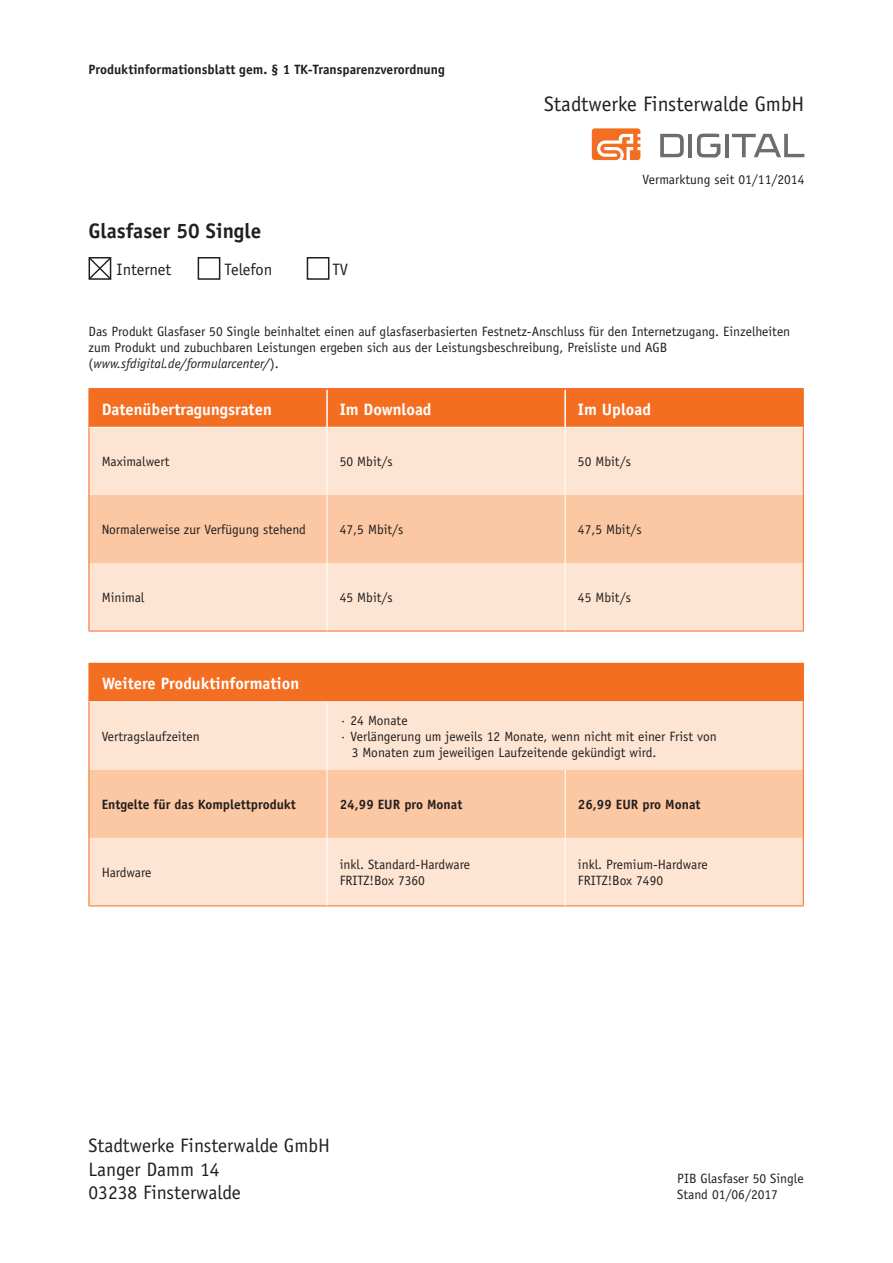
<style>
.page{position:relative;width:893px;height:1263px;background:#fff}
.page>*{position:absolute;margin:0;border:0;box-sizing:border-box;transform-origin:0 0}
.t1{font:21px "Officina Sans";color:#231f20}
.t2{font:700 21px "Officina Sans";color:#231f20}
.t3{font:19.5px/23.4px "Officina Sans";color:#231f20}
.t4{font:700 16.5px "Officina Sans";color:#fff}
.t5{font:16.5px "Officina Sans";color:#231f20}
.t6{font:13.5px/16.2px "Officina Sans";color:#231f20}
.t7{font:700 13.5px "Officina Sans";color:#231f20}
.t8{font:13.5px "Officina Sans";letter-spacing:-.02em;color:#231f20}
.s1{font-style:italic}
</style>
<div class="page">
<svg style="left:592px;top:128px;width:48px;height:32px"></svg>
<svg style="left:660px;top:134px;width:24px;height:23px"></svg>
<hr style="left:688px;top:134px;width:4px;height:23px;background:#6c6d70">
<svg style="left:697px;top:134px;width:23px;height:23px"></svg>
<hr style="left:725px;top:134px;width:4px;height:23px;background:#6c6d70">
<svg style="left:732px;top:134px;width:72px;height:23px"></svg>
<div style="left:90px;top:389px;width:713px;height:38px;background:#f36e21"></div>
<div style="left:90px;top:428px;width:713px;height:203px;background:#fee5d3"></div>
<div style="left:90px;top:495px;width:713px;height:68px;background:#fcc8a3"></div>
<hr style="left:564px;top:389px;width:2px;height:38px;background:#fff">
<hr style="left:326px;top:389px;width:2px;height:38px;background:#fff">
<hr style="left:89px;top:388px;width:238px;height:1px;background:#f36e21">
<hr style="left:327px;top:388px;width:238px;height:1px;background:#f36e21">
<hr style="left:565px;top:388px;width:239px;height:1px;background:#f36e21">
<hr style="left:89px;top:389px;width:1px;height:38px;background:#f36e21">
<hr style="left:803px;top:389px;width:1px;height:38px;background:#f36e21">
<hr style="left:89px;top:427px;width:1px;height:68px;background:#f36e21">
<hr style="left:803px;top:427px;width:1px;height:68px;background:#f36e21">
<hr style="left:89px;top:495px;width:1px;height:68px;background:#f36e21">
<hr style="left:803px;top:495px;width:1px;height:68px;background:#f36e21">
<hr style="left:89px;top:563px;width:1px;height:68px;background:#f36e21">
<hr style="left:803px;top:563px;width:1px;height:68px;background:#f36e21">
<hr style="left:89px;top:631px;width:238px;height:1px;background:#f36e21">
<hr style="left:327px;top:631px;width:238px;height:1px;background:#f36e21">
<hr style="left:565px;top:631px;width:239px;height:1px;background:#f36e21">
<hr style="left:327px;top:428px;width:1px;height:67px;background:#fff">
<hr style="left:565px;top:428px;width:1px;height:67px;background:#fff">
<hr style="left:327px;top:495px;width:1px;height:68px;background:#fff">
<hr style="left:565px;top:495px;width:1px;height:68px;background:#fff">
<hr style="left:327px;top:563px;width:1px;height:68px;background:#fff">
<hr style="left:565px;top:563px;width:1px;height:68px;background:#fff">
<hr style="left:89px;top:427px;width:238px;height:1px;background:#fff">
<div style="left:89px;top:663px;width:714px;height:39px;background:#f36e21"></div>
<div style="left:90px;top:702px;width:713px;height:203px;background:#fee5d3"></div>
<div style="left:90px;top:770px;width:713px;height:68px;background:#fcc8a3"></div>
<hr style="left:565px;top:663px;width:239px;height:1px;background:#f36e21">
<hr style="left:803px;top:664px;width:1px;height:38px;background:#f36e21">
<hr style="left:89px;top:702px;width:1px;height:68px;background:#f36e21">
<hr style="left:803px;top:702px;width:1px;height:68px;background:#f36e21">
<hr style="left:89px;top:770px;width:1px;height:68px;background:#f36e21">
<hr style="left:803px;top:770px;width:1px;height:68px;background:#f36e21">
<hr style="left:89px;top:838px;width:1px;height:67px;background:#f36e21">
<hr style="left:803px;top:838px;width:1px;height:67px;background:#f36e21">
<hr style="left:89px;top:905px;width:238px;height:1px;background:#f36e21">
<hr style="left:327px;top:905px;width:238px;height:1px;background:#f36e21">
<hr style="left:565px;top:905px;width:239px;height:1px;background:#f36e21">
<hr style="left:89px;top:701px;width:238px;height:1px;background:#fff">
<hr style="left:327px;top:701px;width:238px;height:1px;background:#fff">
<hr style="left:565px;top:701px;width:238px;height:1px;background:#fff">
<hr style="left:327px;top:702px;width:1px;height:68px;background:#fff">
<hr style="left:327px;top:770px;width:1px;height:68px;background:#fff">
<hr style="left:565px;top:770px;width:1px;height:68px;background:#fff">
<hr style="left:327px;top:838px;width:1px;height:67px;background:#fff">
<hr style="left:565px;top:838px;width:1px;height:67px;background:#fff">
<div style="left:198px;top:257px;width:22px;height:23px;border:2px solid #231f20"></div>
<div style="left:307px;top:257px;width:22px;height:23px;border:2px solid #231f20"></div>
<svg style="left:88px;top:257px;width:24px;height:23px"></svg>
<p class="t7" style="left:89px;top:61px;width:358px">Produktinformationsblatt gem. § 1 TK-Transparenzverordnung</p>
<h1 class="t2" style="left:89px;top:218px;width:174px">Glasfaser 50 Single</h1>
<p class="t5" style="left:117px;top:259px;width:56px">Internet</p>
<p class="t5" style="left:225px;top:259px;width:49px">Telefon</p>
<p class="t5" style="left:333px;top:259px;width:17px">TV</p>
<h1 class="t1" style="left:544px;top:92px;width:262px">Stadtwerke Finsterwalde GmbH</h1>
<p class="t6" style="left:643px;top:171px;width:163px">Vermarktung seit 01/11/2014</p>
<p class="t6" style="left:89px;top:323px;width:703px">Das Produkt Glasfaser 50 Single beinhaltet einen auf glasfaserbasierten Festnetz-Anschluss für den Internetzugang. Einzelheiten zum Produkt und zubuchbaren Leistungen ergeben sich aus der Leistungsbeschreibung, Preisliste und AGB (<span class="s1">www.sfdigital.de/formularcenter/</span>).</p>
<p class="t4" style="left:102px;top:399px;width:172px">Datenübertragungsraten</p>
<p class="t4" style="left:340px;top:399px;width:93px">Im Download</p>
<p class="t4" style="left:578px;top:399px;width:75px">Im Upload</p>
<p class="t6" style="left:102px;top:453px;width:69px">Maximalwert</p>
<p class="t6" style="left:340px;top:453px;width:55px">50 Mbit/s</p>
<p class="t6" style="left:578px;top:453px;width:55px">50 Mbit/s</p>
<p class="t6" style="left:102px;top:521px;width:206px">Normalerweise zur Verfügung stehend</p>
<p class="t6" style="left:340px;top:521px;width:65px">47,5 Mbit/s</p>
<p class="t6" style="left:578px;top:521px;width:65px">47,5 Mbit/s</p>
<p class="t6" style="left:102px;top:589px;width:44px">Minimal</p>
<p class="t6" style="left:340px;top:589px;width:55px">45 Mbit/s</p>
<p class="t6" style="left:578px;top:589px;width:55px">45 Mbit/s</p>
<p class="t4" style="left:102px;top:673px;width:199px">Weitere Produktinformation</p>
<p class="t6" style="left:102px;top:728px;width:100px">Vertragslaufzeiten</p>
<p class="t6" style="left:340px;top:712px;width:69px">· 24 Monate</p>
<p class="t6" style="left:340px;top:728px;width:379px">· Verlängerung um jeweils 12 Monate, wenn nicht mit einer Frist von</p>
<p class="t6" style="left:352px;top:744px;width:306px">3 Monaten zum jeweiligen Laufzeitende gekündigt wird.</p>
<p class="t7" style="left:102px;top:796px;width:196px">Entgelte für das Komplettprodukt</p>
<p class="t7" style="left:340px;top:796px;width:124px">24,99 EUR pro Monat</p>
<p class="t7" style="left:578px;top:796px;width:124px">26,99 EUR pro Monat</p>
<p class="t8" style="left:102px;top:864px;width:51px">Hardware</p>
<p class="t6" style="left:340px;top:856px;width:132px">inkl. Standard-Hardware<br>FRITZ!Box 7360</p>
<p class="t6" style="left:578px;top:856px;width:131px">inkl. Premium-Hardware<br>FRITZ!Box 7490</p>
<h2 class="t3" style="left:89px;top:1134px;width:243px">Stadtwerke Finsterwalde GmbH<br>Langer Damm 14<br>03238 Finsterwalde</h2>
<p class="t6" style="left:677px;top:1170px;width:128px">PIB Glasfaser 50 Single<br>Stand 01/06/2017</p>
</div>
